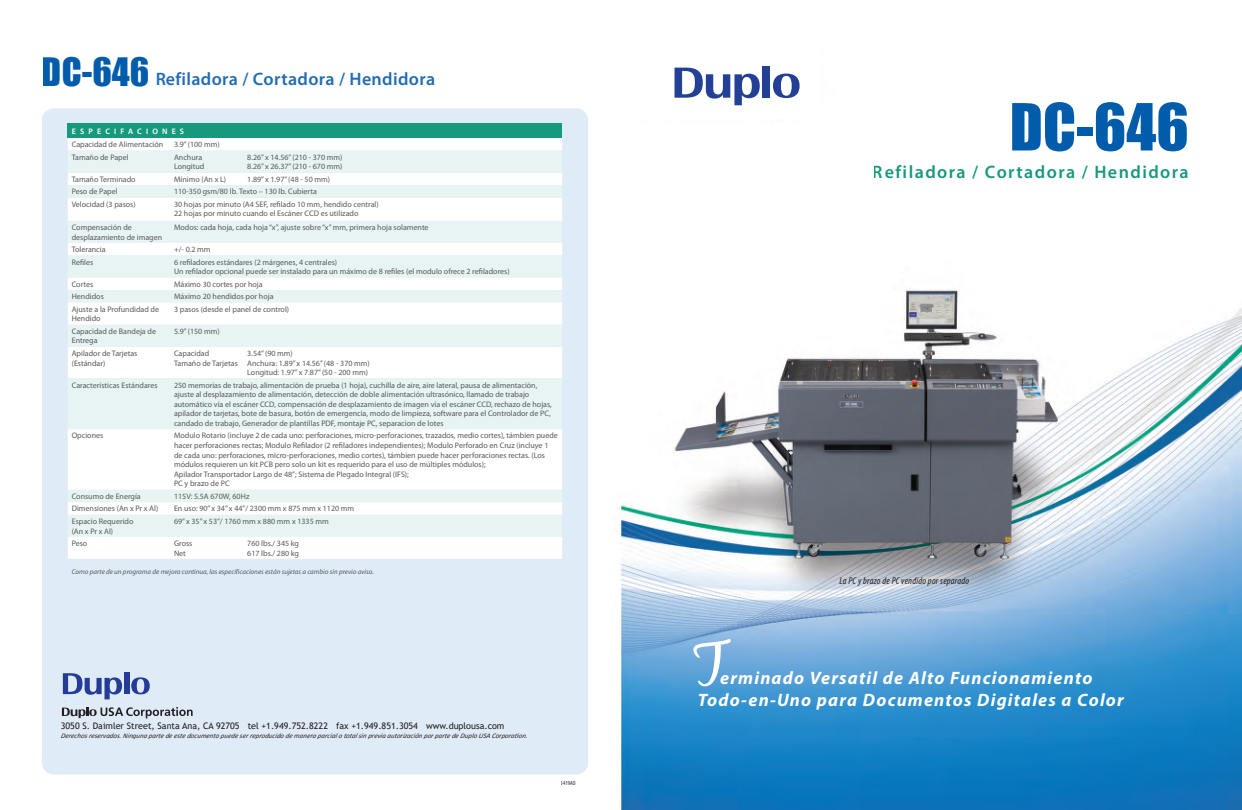
<style>
.page{position:relative;width:1242px;height:810px;background:#fff}
.page>*{position:absolute;margin:0;border:0;box-sizing:border-box;transform-origin:0 0}
.t1{font:60px "Impact";color:#015dab}
.t2{font:60px "Black Jack";color:#fff}
.t3{font:italic 700 18px/21.6px "Myriad Pro";letter-spacing:.065em;color:#fff;text-align:center}
.t4{font:600 18px "Myriad Pro";letter-spacing:.02em;color:#226cb5}
.t5{font:600 18px "Myriad Pro";letter-spacing:.08em;color:#17997e}
.t6{font:italic condensed 10px "Myriad Pro";letter-spacing:.02em;color:#241e1b}
.t7{font:9px "Trebuchet MS";color:#231f20}
.t8{font:8px/9.6px "Myriad Pro";color:#57585a}
.t9{font:600 8px "Myriad Pro";letter-spacing:.52em;color:#fff}
.t10{font:italic 7px "Calibri";color:#231f20}
.t11{font:italic 7px "Myriad Pro";color:#57585a}
.t12{font:condensed 6px "Myriad Pro";color:#231f20}
.s1{font-family:"Impact";font-weight:400;font-size:36px;color:#015dab}
</style>
<div class="page">
<img style="left:42px;top:110px;width:1200px;height:700px">
<div style="left:42px;top:108px;width:546px;height:666px;background:#dfebf7;border-radius:12px"></div>
<div style="left:68px;top:123px;width:494px;height:15px;background:#17997e"></div>
<svg style="left:68px;top:138px;width:494px;height:13px;background:#fdfefe"></svg>
<svg style="left:68px;top:173px;width:494px;height:105px;fill:#e7f4f3"></svg>
<svg style="left:68px;top:278px;width:494px;height:281px;fill:#fff"></svg>
<div style="left:621px;top:0;width:199px;height:118px;background:#fff"></div>
<svg style="left:773px;top:74px;width:27px;height:24px"></svg>
<div style="left:763px;top:66px;width:7px;height:32px;background:#234097"></div>
<svg style="left:675px;top:68px;width:85px;height:37px"></svg>
<svg style="left:131px;top:677px;width:19px;height:17px"></svg>
<div style="left:124px;top:672px;width:5px;height:22px;background:#243c97"></div>
<svg style="left:63px;top:673px;width:59px;height:26px"></svg>
<svg style="left:62px;top:707px;width:131px;height:11px"></svg>
<h2 class="t4" style="left:42px;top:68px;width:395px"><span class="s1">DC-646</span> Refiladora / Cortadora / Hendidora</h2>
<p class="t9" style="left:72px;top:126px;width:114px">ESPECIFACIONES</p>
<p class="t8" style="left:72px;top:140px;width:93px">Capacidad de Alimentación</p>
<p class="t8" style="left:174px;top:140px;width:47px">3.9” (100 mm)</p>
<p class="t8" style="left:72px;top:152px;width:58px">Tamaño de Papel</p>
<p class="t8" style="left:174px;top:152px;width:32px">Anchura<br>Longitud</p>
<p class="t8" style="left:247px;top:152px;width:97px">8.26” x 14.56” (210 - 370 mm)<br>8.26” x 26.37” (210 - 670 mm)</p>
<p class="t8" style="left:72px;top:174px;width:65px">Tamaño Terminado</p>
<p class="t8" style="left:174px;top:174px;width:54px">Mínimo (An x L)</p>
<p class="t8" style="left:247px;top:174px;width:84px">1.89” x 1.97” (48 - 50 mm)</p>
<p class="t8" style="left:72px;top:187px;width:47px">Peso de Papel</p>
<p class="t8" style="left:174px;top:187px;width:144px">110-350 gsm/80 lb. Texto – 130 lb. Cubierta</p>
<p class="t8" style="left:72px;top:199px;width:65px">Velocidad (3 pasos)</p>
<p class="t8" style="left:174px;top:199px;width:206px">30 hojas por minuto (A4 SEF, refilado 10 mm, hendido central)<br>22 hojas por minuto cuando el Escáner CCD es utilizado</p>
<p class="t8" style="left:72px;top:223px;width:92px">Compensación de desplazamiento de imagen</p>
<p class="t8" style="left:174px;top:223px;width:256px">Modos: cada hoja, cada hoja “x”, ajuste sobre “x” mm, primera hoja solamente</p>
<p class="t8" style="left:72px;top:245px;width:35px">Tolerancia</p>
<p class="t8" style="left:174px;top:245px;width:38px">+/- 0.2 mm</p>
<p class="t8" style="left:72px;top:257px;width:23px">Refiles</p>
<p class="t8" style="left:174px;top:257px;width:337px">6 refiladores estándares (2 márgenes, 4 centrales)<br>Un refilador opcional puede ser instalado para un máximo de 8 refiles (el modulo ofrece 2 refiladores)</p>
<p class="t8" style="left:72px;top:279px;width:23px">Cortes</p>
<p class="t8" style="left:174px;top:279px;width:90px">Máximo 30 cortes por hoja</p>
<p class="t8" style="left:72px;top:292px;width:34px">Hendidos</p>
<p class="t8" style="left:174px;top:292px;width:101px">Máximo 20 hendidos por hoja</p>
<p class="t8" style="left:72px;top:304px;width:89px">Ajuste a la Profundidad de<br>Hendido</p>
<p class="t8" style="left:174px;top:304px;width:117px">3 pasos (desde el panel de control)</p>
<p class="t8" style="left:72px;top:326px;width:86px">Capacidad de Bandeja de<br>Entrega</p>
<p class="t8" style="left:174px;top:326px;width:47px">5.9” (150 mm)</p>
<p class="t8" style="left:72px;top:348px;width:67px">Apilador de Tarjetas (Estándar)</p>
<p class="t8" style="left:174px;top:348px;width:65px">Capacidad<br>Tamaño de Tarjetas</p>
<p class="t8" style="left:247px;top:348px;width:124px">3.54” (90 mm)<br>Anchura: 1.89” x 14.56” (48 - 370 mm)<br>Longitud: 1.97” x 7.87” (50 - 200 mm)</p>
<p class="t8" style="left:72px;top:380px;width:87px">Características Estándares</p>
<p class="t8" style="left:174px;top:380px;width:379px">250 memorias de trabajo, alimentación de prueba (1 hoja), cuchilla de aire, aire lateral, pausa de alimentación, ajuste al desplazamiento de alimentación, detección de doble alimentación ultrasónico, llamado de trabajo automático vía el escáner CCD, compensación de desplazamiento de imagen vía el escáner CCD, rechazo de hojas, apilador de tarjetas, bote de basura, botón de emergencia, modo de limpieza, software para el Controlador de PC, candado de trabajo, Generador de plantillas PDF, montaje PC, separacion de lotes</p>
<p class="t8" style="left:72px;top:431px;width:33px">Opciones</p>
<p class="t8" style="left:174px;top:431px;width:385px">Modulo Rotario (incluye 2 de cada uno: perforaciones, micro-perforaciones, trazados, medio cortes), támbien puede hacer perforaciones rectas; Modulo Refilador (2 refiladores independientes); Modulo Perforado en Cruz (incluye 1 de cada uno: perforaciones, micro-perforaciones, medio cortes), támbien puede hacer perforaciones rectas. (Los módulos requieren un kit PCB pero solo un kit es requerido para el uso de múltiples módulos);<br>Apilador Transportador Largo de 48”; Sistema de Plegado Integral (IFS);<br>PC y brazo de PC</p>
<p class="t8" style="left:72px;top:491px;width:71px">Consumo de Energía</p>
<p class="t8" style="left:174px;top:491px;width:77px">115V: 5.5A 670W, 60Hz</p>
<p class="t8" style="left:72px;top:504px;width:88px">Dimensiones (An x Pr x Al)</p>
<p class="t8" style="left:174px;top:504px;width:182px">En uso: 90” x 34” x 44”/ 2300 mm x 875 mm x 1120 mm</p>
<p class="t8" style="left:72px;top:516px;width:63px">Espacio Requerido (An x Pr x Al)</p>
<p class="t8" style="left:174px;top:516px;width:156px">69” x 35” x 53”/ 1760 mm x 880 mm x 1335 mm</p>
<p class="t8" style="left:72px;top:538px;width:17px">Peso</p>
<p class="t8" style="left:174px;top:538px;width:20px">Gross<br>Net</p>
<p class="t8" style="left:247px;top:538px;width:53px">760 lbs./ 345 kg<br>617 lbs./ 280 kg</p>
<p class="t11" style="left:72px;top:567px;width:304px">Como parte de un programa de mejora continua, las especificaciones están sujetas a cambio sin previo aviso.</p>
<p class="t7" style="left:61px;top:720px;width:445px">3050 S. Daimler Street, Santa Ana, CA 92705 tel +1.949.752.8222 fax +1.949.851.3054 www.duplousa.com</p>
<p class="t10" style="left:61px;top:731px;width:469px">Derechos reservados.Ninguna p arte de este documento p uede serreproducido de manera p arcialo totalsin previa autorización porp arte de Duplo USA Corporation.</p>
<p class="t12" style="left:561px;top:779px;width:16px">0419AO</p>
<h1 class="t1" style="left:1010px;top:80px;width:181px">DC-646</h1>
<h2 class="t5" style="left:873px;top:161px;width:317px">Refiladora / Cortadora / Hendidora</h2>
<p class="t6" style="left:840px;top:574px;width:131px">La PC y brazo de PC vendido por separado</p>
<h1 class="t2" style="left:693px;top:627px;width:36px">T</h1>
<h2 class="t3" style="left:698px;top:666px;width:428px">erminado Versatil de Alto Funcionamiento<br>Todo-en-Uno para Documentos Digitales a Color</h2>
</div>
